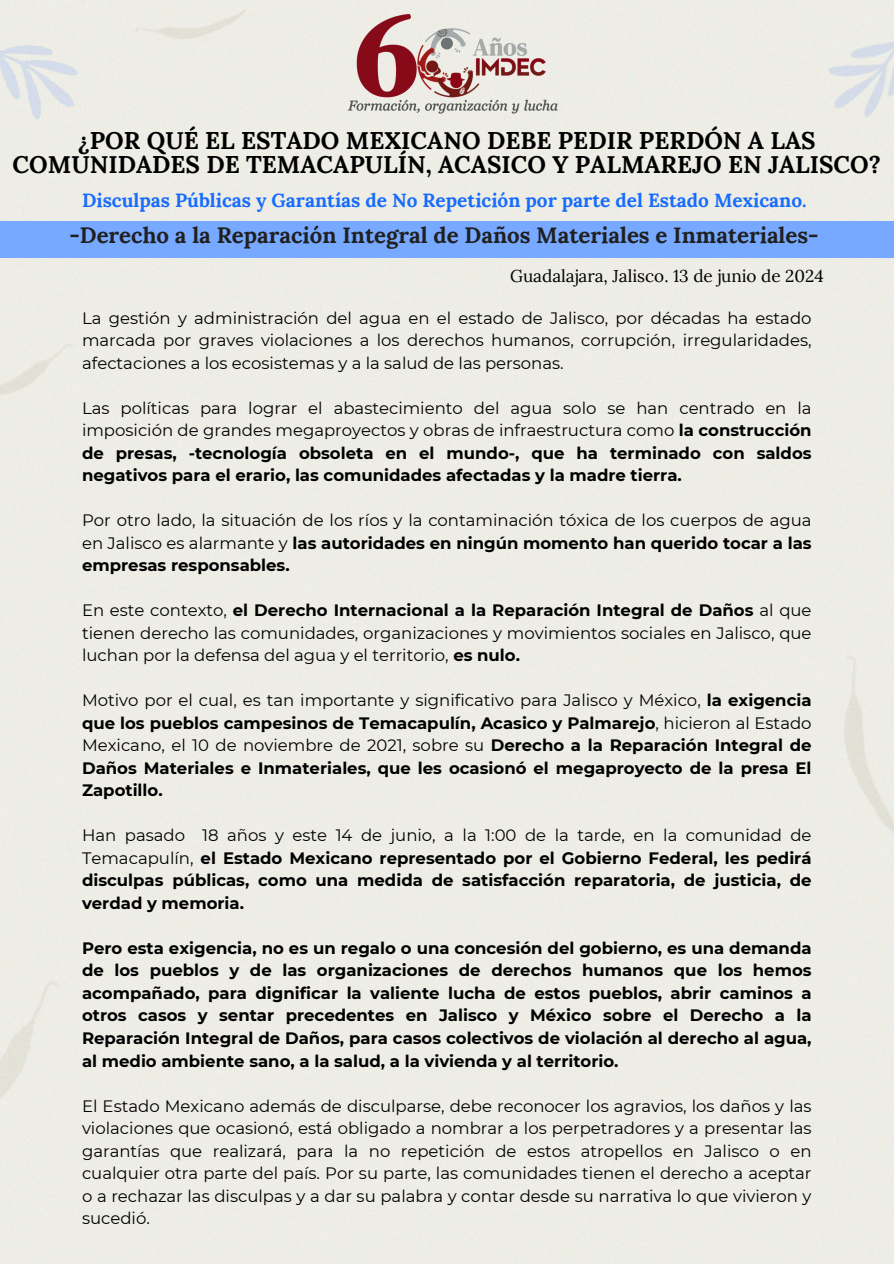
<style>
.page{position:relative;width:894px;height:1264px;background:#fff}
.page>*{position:absolute;margin:0;border:0;box-sizing:border-box;transform-origin:0 0}
.t1{font:700 24.15px/24.5px "Lora";color:#000;text-align:center}
.t2{font:700 22.2px "Lora";color:#202020}
.t3{font:700 19.05px "Lora";color:#176cfd}
.t4{font:17.1px "Lora";color:#000}
.t5{font:700 16.5px/22.5px "Montserrat";color:#000;text-align:justify}
.t6{font:16.5px/22.5px "Montserrat";color:#000;text-align:justify}
.s1{font-weight:400}
.s2{font-weight:700}
</style>
<div class="page">
<div style="left:0;top:221px;width:893px;height:36px;background:#76a9ff"></div>
<img style="left:0;top:948px;width:89px;height:225px">
<div style="left:747px;top:619px;width:146px;height:281px;background:#edece6"></div>
<div style="left:0;top:270px;width:97px;height:181px;background:#edede6"></div>
<img style="left:0;top:0;width:142px;height:127px">
<img style="left:807px;top:0;width:86px;height:157px">
<img style="left:326px;top:0;width:241px;height:145px">
<div style="left:113px;top:0;width:169px;height:99px;background:#edece6"></div>
<p class="t1" style="left:13px;top:127px;width:869px">¿POR QUÉ EL ESTADO MEXICANO DEBE PEDIR PERDÓN A LAS<br>COMUNIDADES DE TEMACAPULÍN, ACASICO Y PALMAREJO EN JALISCO?</p>
<p class="t3" style="left:82px;top:188px;width:725px">Disculpas Públicas y Garantías de No Repetición por parte del Estado Mexicano.</p>
<p class="t2" style="left:69px;top:220px;width:750px">-Derecho a la Reparación Integral de Daños Materiales e Inmateriales-</p>
<p class="t4" style="left:510px;top:264px;width:315px">Guadalajara, Jalisco. 13 de junio de 2024</p>
<p class="t6" style="left:82px;top:306px;width:730px">La gestión y administración del agua en el estado de Jalisco, por décadas ha estado marcada por graves violaciones a los derechos humanos, corrupción, irregularidades, afectaciones a los ecosistemas y a la salud de las personas.</p>
<p class="t5" style="left:82px;top:396px;width:730px"><span class="s1">Las políticas para lograr el abastecimiento del agua solo se han centrado en la imposición de grandes megaproyectos y obras de infraestructura como</span> la construcción de presas, -tecnología obsoleta en el mundo-, que ha terminado con saldos negativos para el erario, las comunidades afectadas y la madre tierra.</p>
<p class="t6" style="left:82px;top:509px;width:730px">Por otro lado, la situación de los ríos y la contaminación tóxica de los cuerpos de agua en Jalisco es alarmante y <span class="s2">las autoridades en ningún momento han querido tocar a las empresas responsables.</span></p>
<p class="t6" style="left:82px;top:599px;width:730px">En este contexto, <span class="s2">el Derecho Internacional a la Reparación Integral de Daños</span> al que tienen derecho las comunidades, organizaciones y movimientos sociales en Jalisco, que luchan por la defensa del agua y el territorio, <span class="s2">es nulo.</span></p>
<h1 class="t5" style="left:82px;top:689px;width:730px"><span class="s1">Motivo por el cual, es tan importante y significativo para Jalisco y México,</span> la exigencia que los pueblos campesinos de Temacapulín, Acasico y Palmarejo<span class="s1">, hicieron al Estado Mexicano, el 10 de noviembre de 2021, sobre su</span> Derecho a la Reparación Integral de Daños Materiales e Inmateriales, que les ocasionó el megaproyecto de la presa El Zapotillo.</h1>
<h3 class="t5" style="left:82px;top:824px;width:730px"><span class="s1">Han pasado 18 años y este 14 de junio, a la 1:00 de la tarde, en la comunidad de Temacapulín,</span> el Estado Mexicano representado por el Gobierno Federal, les pedirá disculpas públicas, como una medida de satisfacción reparatoria, de justicia, de verdad y memoria.</h3>
<h2 class="t5" style="left:82px;top:936px;width:730px">Pero esta exigencia, no es un regalo o una concesión del gobierno, es una demanda de los pueblos y de las organizaciones de derechos humanos que los hemos acompañado, para dignificar la valiente lucha de estos pueblos, abrir caminos a otros casos y sentar precedentes en Jalisco y México sobre el Derecho a la Reparación Integral de Daños, para casos colectivos de violación al derecho al agua, al medio ambiente sano, a la salud, a la vivienda y al territorio.</h2>
<h4 class="t6" style="left:82px;top:1094px;width:730px">El Estado Mexicano además de disculparse, debe reconocer los agravios, los daños y las violaciones que ocasionó, está obligado a nombrar a los perpetradores y a presentar las garantías que realizará, para la no repetición de estos atropellos en Jalisco o en cualquier otra parte del país. Por su parte, las comunidades tienen el derecho a aceptar o a rechazar las disculpas y a dar su palabra y contar desde su narrativa lo que vivieron y sucedió.</h4>
</div>
